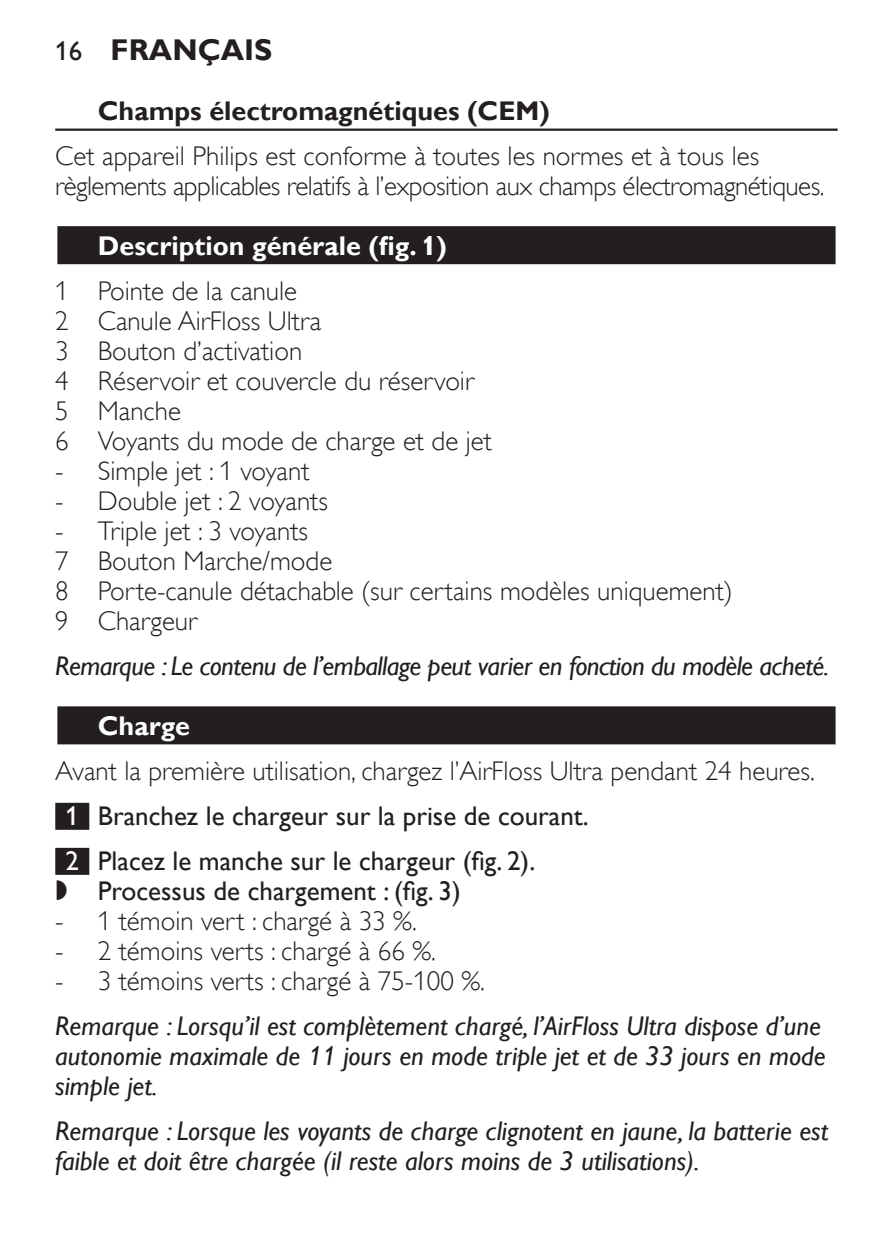
<style>
.page{position:relative;width:893px;height:1259px;background:#fff}
.page>*{position:absolute;margin:0;border:0;box-sizing:border-box;transform-origin:0 0}
.t1{font:700 30px "Gill Sans Alt One WGL";color:#231f20}
.t2{font:27px/30px "Gill Sans Alt One WGL Light";color:#231f20}
.t3{font:italic 27px/30px "Gill Sans Alt One WGL";color:#231f20}
.t4{font:27px/30px "Gill Sans Alt One WGL Light";letter-spacing:-.02em;color:#231f20}
.t5{font:27px/45px "Gill Sans Alt One WGL";color:#231f20}
.t6{font:italic 27px "Gill Sans Alt One WGL";letter-spacing:-.02em;color:#231f20}
.t7{font:700 27px "Gill Sans Alt One WGL";color:#fff}
.t8{font:700 27px "Gill Sans Alt One WGL";color:#231f20}
.s1{font-weight:400;font-size:27px}
.s2{color:#fff}
.s3{font-family:"Philips Ll Font Plain"}
</style>
<div class="page">
<hr style="left:55px;top:129px;width:783px;height:2px;background:#231f20">
<div style="left:55px;top:224px;width:783px;height:43px;background:linear-gradient(to right,#d1d0d0,#d1d0d0)"></div>
<div style="left:57px;top:226px;width:779px;height:38px;background:#231f20"></div>
<div style="left:55px;top:704px;width:783px;height:43px;background:linear-gradient(to right,#a7a5a5,#a7a5a5)"></div>
<div style="left:57px;top:706px;width:779px;height:38px;background:#231f20"></div>
<div style="left:55px;top:803px;width:34px;height:27px;background:#231f20"></div>
<div style="left:55px;top:848px;width:34px;height:27px;background:#231f20"></div>
<p class="t1" style="left:55px;top:38px;width:219px"><span class="s1">16</span> FRANÇAIS</p>
<p class="t8" style="left:98px;top:92px;width:453px">Champs électromagnétiques (CEM)</p>
<p class="t4" style="left:55px;top:143px;width:771px">Cet appareil Philips est conforme à toutes les normes et à tous les règlements applicables relatifs à l’exposition aux champs électromagnétiques.</p>
<p class="t7" style="left:98px;top:227px;width:351px">Description générale (fig. 1)</p>
<p class="t2" style="left:55px;top:278px;width:438px">1 Pointe de la canule<br>2 Canule AirFloss Ultra<br>3 Bouton d’activation<br>4 Réservoir et couvercle du réservoir<br>5 Manche<br>6 Voyants du mode de charge et de jet</p>
<p class="t2" style="left:55px;top:458px;width:256px">- Simple jet : 1 voyant</p>
<p class="t2" style="left:55px;top:488px;width:274px">- Double jet : 2 voyants</p>
<p class="t2" style="left:55px;top:518px;width:679px">- Triple jet : 3 voyants<br>7 Bouton Marche/mode<br>8 Porte-canule détachable (sur certains modèles uniquement)<br>9 Chargeur</p>
<p class="t6" style="left:55px;top:655px;width:775px">Remarque : Le contenu de l’emballage peut varier en fonction du modèle acheté.</p>
<p class="t7" style="left:98px;top:715px;width:94px">Charge</p>
<p class="t2" style="left:55px;top:758px;width:761px">Avant la première utilisation, chargez l’AirFloss Ultra pendant 24 heures.</p>
<p class="t5" style="left:66px;top:795px;width:525px"><span class="s2">1</span> Branchez le chargeur sur la prise de courant.<br><span class="s2">2</span> Placez le manche sur le chargeur (fig. 2).</p>
<p class="t5" style="left:55px;top:868px;width:407px"><span class="s3">,</span> Processus de chargement : (fig. 3)</p>
<p class="t2" style="left:55px;top:908px;width:363px">- 1 témoin vert : chargé à 33 %.</p>
<p class="t2" style="left:55px;top:938px;width:382px">- 2 témoins verts : chargé à 66 %.</p>
<p class="t2" style="left:55px;top:968px;width:431px">- 3 témoins verts : chargé à 75-100 %.</p>
<p class="t3" style="left:55px;top:1013px;width:772px">Remarque : Lorsqu’il est complètement chargé, l’AirFloss Ultra dispose d’une autonomie maximale de 11 jours en mode triple jet et de 33 jours en mode simple jet.</p>
<p class="t3" style="left:55px;top:1118px;width:774px">Remarque : Lorsque les voyants de charge clignotent en jaune, la batterie est faible et doit être chargée (il reste alors moins de 3 utilisations).</p>
</div>
